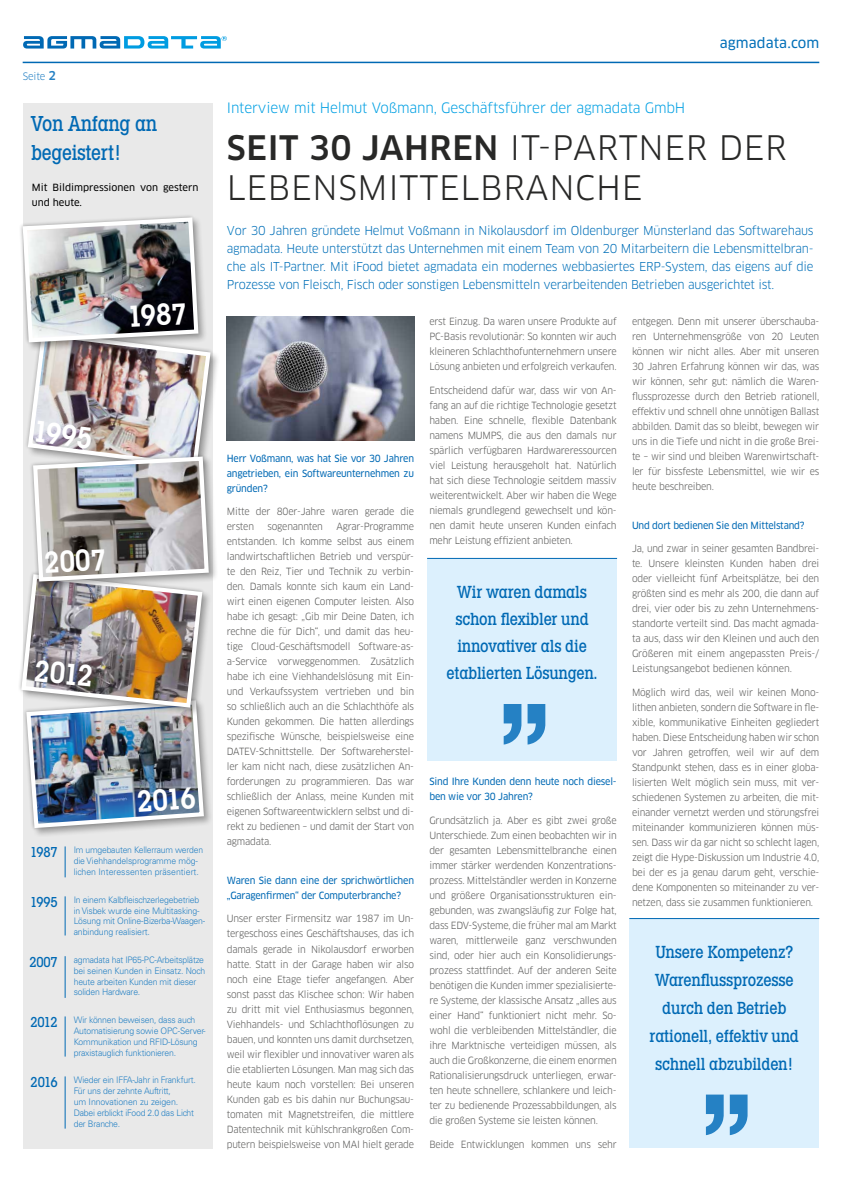
<style>
.page{position:relative;width:842px;height:1191px;background:#fff}
.page>*{position:absolute;margin:0;border:0;box-sizing:border-box;transform-origin:0 0}
.t1{font:33px/39.6px "Clan OT";letter-spacing:.02em;color:#282827}
.t2{font:600 condensed 29.4px "Lubalin Graph Std";color:#fff}
.t3{font:500 condensed 21px/29px "Lubalin Graph Std";letter-spacing:-.01em;color:#0069b4}
.t4{font:500 condensed 17px/28px "Lubalin Graph Std";letter-spacing:-.01em;color:#0069b4;text-align:center}
.t5{font:14px "Clan OT";letter-spacing:-.01em;color:#00a0e3}
.t6{font:500 condensed 14px "Lubalin Graph Std";letter-spacing:-.01em;color:#0069b4}
.t7{font:13.9px "Clan OT News";letter-spacing:.01em;color:#006fb8}
.t8{font:12px/18px "Clan OT";letter-spacing:-.02em;color:#006fb8;text-align:justify}
.t9{font:10px "Clan OT";letter-spacing:-.01em;color:#2581c4}
.t10{font:9.7px/15px "Clan OT";letter-spacing:-.02em;color:#575756;text-align:justify;scale:.95 1}
.t11{font:9.7px/15px "Clan OT News";letter-spacing:-.02em;color:#0069b4;scale:.95 1}
.t12{font:9.7px/15px "Clan OT News";color:#000}
.t13{font:300 9px/10.8px "Univers LT Std";letter-spacing:-.02em;color:#2581c4;scale:.96 1}
.t14{font:300 9px/10.8px "Univers LT Std";letter-spacing:-.02em;color:#2581c4;scale:.95 1}
.t15{font:8px "Clan OT News";color:#0069b4;scale:.95 1}
.t16{font:8px "Clan OT News";letter-spacing:-.03em;color:#0069b4;scale:.95 1}
.s1{font-weight:500;font-size:12px}
.s2{font-weight:500}
.s3{color:#007ac0}
</style>
<div class="page">
<div style="left:23px;top:103px;width:190px;height:1045px;background:#e9e9e9"></div>
<hr style="left:23px;top:62px;width:796px;height:1px;background:#0069b4">
<svg style="left:23px;top:36px;width:204px;height:13px"></svg>
<img style="left:227px;top:316px;width:188px;height:125px">
<div style="left:427px;top:558px;width:190px;height:202px;background:#dcf0fd"></div>
<svg style="left:504px;top:704px;width:41px;height:40px"></svg>
<hr style="left:427px;top:558px;width:190px;height:1px;background:#0069b4">
<hr style="left:65px;top:846px;width:1px;height:31px;background:#0069b4">
<div style="left:25px;top:699px;width:188px;height:138px;background:#000;opacity:.3"></div>
<div style="left:629px;top:918px;width:190px;height:229px;background:#dcf0fd"></div>
<svg style="left:706px;top:1094px;width:42px;height:41px"></svg>
<hr style="left:629px;top:918px;width:190px;height:1px;background:#0069b4">
<img style="left:19px;top:215px;width:196px;height:617px">
<hr style="left:65px;top:896px;width:1px;height:39px;background:#0069b4">
<hr style="left:65px;top:956px;width:1px;height:42px;background:#0069b4">
<hr style="left:65px;top:1016px;width:1px;height:40px;background:#0069b4">
<hr style="left:65px;top:1076px;width:1px;height:52px;background:#0069b4">
<p class="t9" style="left:23px;top:71px;width:35px">Seite <span class="s1">2</span></p>
<h3 class="t3" style="left:31px;top:109px;width:127px">Von Anfang an begeistert!</h3>
<p class="t15" style="left:0;top:145px;width:66px">81 Nikolausdorf</p>
<p class="t16" style="left:71px;top:145px;width:77px">Fax 0 44 74 / 70 10</p>
<p class="t12" style="left:32px;top:180px;width:168px">Mit Bildimpressionen von gestern und heute.</p>
<h2 class="t2" style="left:35px;top:412px;width:61px;rotate:7deg">1995</h2>
<h2 class="t2" style="left:126px;top:298px;width:61px;rotate:-3deg">1987</h2>
<h2 class="t2" style="left:43px;top:544px;width:63px;rotate:-3deg">2007</h2>
<h2 class="t2" style="left:36px;top:652px;width:60px;rotate:6deg">2012</h2>
<h2 class="t2" style="left:136px;top:783px;width:60px;rotate:-4deg">2016</h2>
<h3 class="t6" style="left:30px;top:843px;width:29px">1987</h3>
<h3 class="t6" style="left:30px;top:893px;width:29px">1995</h3>
<h3 class="t6" style="left:29px;top:953px;width:30px">2007</h3>
<h3 class="t6" style="left:30px;top:1013px;width:29px">2012</h3>
<h3 class="t6" style="left:31px;top:1073px;width:29px">2016</h3>
<p class="t14" style="left:74px;top:844px;width:138px">Im umgebauten Kellerraum werden die Viehhandelsprogramme mög&shy;lichen Interessenten präsentiert.</p>
<p class="t13" style="left:74px;top:894px;width:139px">In einem Kalbfleischzerlegebetrieb in Visbek wurde eine Multitasking-Lösung mit Online-Bizerba-Waagen&shy;anbindung realisiert.</p>
<p class="t14" style="left:74px;top:954px;width:140px">agmadata hat IP65-PC-Arbeitsplätze bei seinen Kunden in Einsatz. Noch heute arbeiten Kunden mit dieser soliden Hardware.</p>
<p class="t13" style="left:74px;top:1014px;width:139px">Wir können beweisen, dass auch Automatisierung sowie OPC-Server-Kommunikation und RFID-Lösung praxistauglich funktionieren.</p>
<p class="t13" style="left:74px;top:1074px;width:129px">Wieder ein IFFA-Jahr in Frankfurt.<br>Für uns der zehnte Auftritt,<br>um Innovationen zu zeigen.<br>Dabei erblickt iFood 2.0 das Licht der Branche.</p>
<h3 class="t5" style="left:227px;top:100px;width:460px">Interview mit Helmut Voßmann, Geschäftsführer der agmadata GmbH</h3>
<h3 class="t7" style="left:720px;top:35px;width:101px">agmadata.com</h3>
<h1 class="t1" style="left:227px;top:128px;width:561px"><span class="s2">SEIT 30 JAHREN</span> IT-PARTNER DER<br>LEBENSMITTELBRANCHE</h1>
<p class="t8" style="left:227px;top:221px;width:588px"><span class="s3">V</span>or 30 Jahren gründete Helmut Voßmann in Nikolausdorf im Oldenburger Münsterland das Softwarehaus agmadata. Heute unterstützt das Unternehmen mit einem Team von 20 Mitarbeitern die Lebensmittelbran&shy;che als IT-Partner. Mit iFood bietet agmadata ein modernes webbasiertes ERP-System, das eigens auf die Prozesse von Fleisch, Fisch oder sonstigen Lebensmitteln verarbeitenden Betrieben ausgerichtet ist.</p>
<p class="t11" style="left:227px;top:451px;width:199px;text-align:justify">Herr Voßmann, was hat Sie vor 30 Jahren angetrieben, ein Softwareunternehmen zu gründen?</p>
<p class="t10" style="left:227px;top:504px;width:199px">Mitte der 80er-Jahre waren gerade die ersten</p>
<p class="t10" style="left:268px;top:519px;width:60px">sogenannten</p>
<p class="t10" style="left:227px;top:519px;width:199px;text-indent:110px">Agrar-Programme entstanden. Ich komme selbst aus einem landwirtschaftlichen Betrieb und verspür&shy;te den Reiz, Tier und Technik zu verbin&shy;den. Damals konnte sich kaum ein Land&shy;wirt einen eigenen Computer leisten. Also habe ich gesagt: „Gib mir Deine Daten, ich rechne die für Dich“, und damit das heu&shy;tige Cloud-Geschäftsmodell Software-as&shy;a-Service vorweggenommen. Zusätzlich habe ich eine Viehhandelslösung mit Ein&shy;und Verkaufssystem vertrieben und bin so schließlich auch an die Schlachthöfe als Kunden gekommen. Die hatten allerdings spezifische Wünsche, beispielsweise eine DATEV-Schnittstelle. Der Softwareherstel&shy;ler kam nicht nach, diese zusätzlichen An&shy;forderungen zu programmieren. Das war schließlich der Anlass, meine Kunden mit eigenen Softwareentwicklern selbst und di&shy;rekt zu bedienen – und damit der Start von agmadata.</p>
<p class="t11" style="left:227px;top:873px;width:199px">Waren Sie dann eine der sprichwörtlichen „Garagenfirmen“ der Computerbranche?</p>
<p class="t10" style="left:227px;top:911px;width:199px">Unser erster Firmensitz war 1987 im Un&shy;tergeschoss eines Geschäftshauses, das ich damals gerade in Nikolausdorf erworben hatte. Statt in der Garage haben wir also noch eine Etage tiefer angefangen. Aber sonst passt das Klischee schon: Wir haben zu dritt mit viel Enthusiasmus begonnen, Viehhandels- und Schlachthoflösungen zu bauen, und konnten uns damit durchsetzen, weil wir flexibler und innovativer waren als die etablierten Lösungen. Man mag sich das heute kaum noch vorstellen: Bei unseren Kunden gab es bis dahin nur Buchungsau&shy;tomaten mit Magnetstreifen, die mittlere Datentechnik mit kühlschrankgroßen Com&shy;putern beispielsweise von MAI hielt gerade</p>
<p class="t10" style="left:429px;top:314px;width:199px">erst Einzug. Da waren unsere Produkte auf PC-Basis revolutionär: So konnten wir auch kleineren Schlachthofunternehmern unsere Lösung anbieten und erfolgreich verkaufen.</p>
<p class="t10" style="left:429px;top:383px;width:199px">Entscheidend dafür war, dass wir von An&shy;fang an auf die richtige Technologie gesetzt haben. Eine schnelle, flexible Datenbank namens MUMPS, die aus den damals nur spärlich verfügbaren Hardwareressourcen viel Leistung herausgeholt hat. Natürlich hat sich diese Technologie seitdem massiv weiterentwickelt. Aber wir haben die Wege niemals grundlegend gewechselt und kön&shy;nen damit heute unseren Kunden einfach mehr Leistung effizient anbieten.</p>
<h3 class="t4" style="left:447px;top:578px;width:153px;line-height:27px">Wir waren damals schon flexibler und innovativer als die etablierten Lösungen.</h3>
<p class="t11" style="left:429px;top:774px;width:199px">Sind Ihre Kunden denn heute noch diesel&shy;ben wie vor 30 Jahren?</p>
<p class="t10" style="left:429px;top:813px;width:199px">Grundsätzlich ja. Aber es gibt zwei große Unterschiede. Zum einen beobachten wir in der gesamten Lebensmittelbranche einen immer stärker werdenden Konzentrations&shy;prozess. Mittelständler werden in Konzerne und größere Organisationsstrukturen ein&shy;gebunden, was zwangsläufig zur Folge hat, dass EDV-Systeme, die früher mal am Markt waren, mittlerweile ganz verschwunden sind, oder hier auch ein Konsolidierungs&shy;prozess stattfindet. Auf der anderen Seite benötigen die Kunden immer spezialisierte&shy;re Systeme, der klassische Ansatz „alles aus einer Hand“ funktioniert nicht mehr. So&shy;wohl die verbleibenden Mittelständler, die ihre Marktnische verteidigen müssen, als auch die Großkonzerne, die einem enormen Rationalisierungsdruck unterliegen, erwar&shy;ten heute schnellere, schlankere und leich&shy;ter zu bedienende Prozessabbildungen, als die großen Systeme sie leisten können.</p>
<p class="t10" style="left:429px;top:1136px;width:199px">Beide Entwicklungen kommen uns sehr</p>
<p class="t10" style="left:632px;top:314px;width:199px">entgegen. Denn mit unserer überschauba&shy;ren Unternehmensgröße von 20 Leuten können wir nicht alles. Aber mit unseren 30 Jahren Erfahrung können wir das, was wir können, sehr gut: nämlich die Waren&shy;flussprozesse durch den Betrieb rationell, effektiv und schnell ohne unnötigen Ballast abbilden. Damit das so bleibt, bewegen wir uns in die Tiefe und nicht in die große Brei&shy;te – wir sind und bleiben Warenwirtschaft&shy;ler für bissfeste Lebensmittel, wie wir es heute beschreiben.</p>
<p class="t11" style="left:632px;top:518px;width:183px">Und dort bedienen Sie den Mittelstand?</p>
<p class="t10" style="left:632px;top:541px;width:199px">Ja, und zwar in seiner gesamten Bandbrei&shy;te. Unsere kleinsten Kunden haben drei oder vielleicht fünf Arbeitsplätze, bei den größten sind es mehr als 200, die dann auf drei, vier oder bis zu zehn Unternehmens&shy;standorte verteilt sind. Das macht agmada&shy;ta aus, dass wir den Kleinen und auch den Größeren mit einem angepassten Preis-/ Leistungsangebot bedienen können.</p>
<p class="t10" style="left:632px;top:685px;width:199px">Möglich wird das, weil wir keinen Mono&shy;lithen anbieten, sondern die Software in fle&shy;xible, kommunikative Einheiten gegliedert haben. Diese Entscheidung haben wir schon vor Jahren getroffen, weil wir auf dem Standpunkt stehen, dass es in einer globa&shy;lisierten Welt möglich sein muss, mit ver&shy;schiedenen Systemen zu arbeiten, die mit&shy;einander vernetzt werden und störungsfrei miteinander kommunizieren können müs&shy;sen. Dass wir da gar nicht so schlecht lagen, zeigt die Hype-Diskussion um Industrie 4.0, bei der es ja genau darum geht, verschie&shy;dene Komponenten so miteinander zu ver&shy;netzen, dass sie zusammen funktionieren.</p>
<h3 class="t4" style="left:650px;top:938px;width:151px">Unsere Kompetenz?<br>Warenflussprozesse durch den Betrieb rationell, effektiv und schnell abzubilden!</h3>
</div>
